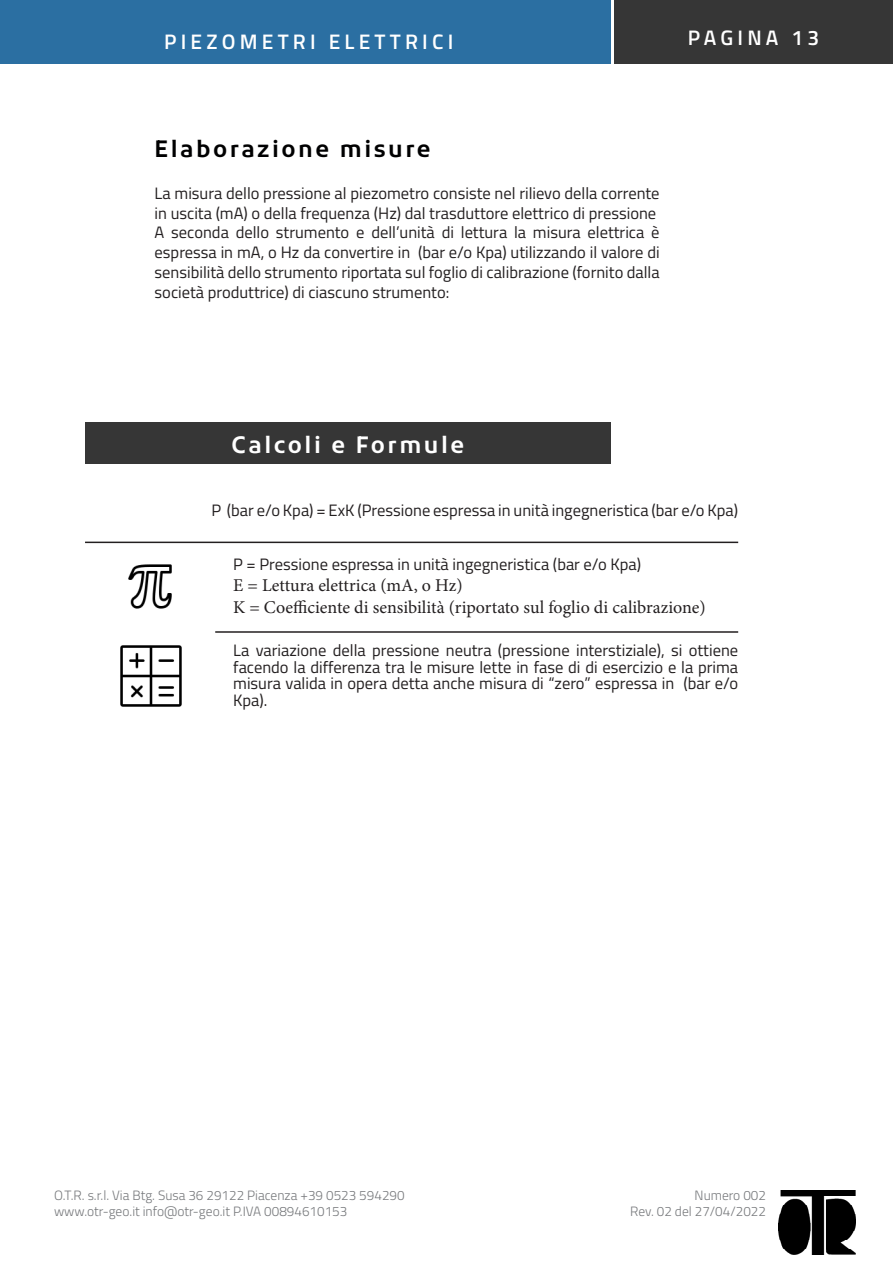
<style>
.page{position:relative;width:893px;height:1263px;background:#fff}
.page>*{position:absolute;margin:0;border:0;box-sizing:border-box;transform-origin:0 0}
.t1{font:600 22.5px "Kufam";letter-spacing:.11em;color:#000001}
.t2{font:600 22.5px "Kufam";letter-spacing:.11em;color:#fff}
.t3{font:600 21px "Titillium Web";letter-spacing:.2em;color:#fff}
.t4{font:18px "Minion Pro";color:#231f20}
.t5{font:16.5px/19.8px "Titillium Web";color:#231f20;text-align:justify}
.t6{font:300 13.5px/16.2px "Titillium Web";color:#76787b}
</style>
<div class="page">
<div style="left:0;top:0;width:611px;height:64px;background:#2b6fa2"></div>
<div style="left:614px;top:0;width:279px;height:64px;background:#363636"></div>
<img style="left:779px;top:1190px;width:76px;height:64px">
<div style="left:85px;top:422px;width:526px;height:41px;background:#363636"></div>
<hr style="left:85px;top:542px;width:653px;height:1px;background:#231f20">
<hr style="left:215px;top:631px;width:523px;height:2px;background:#231f20">
<img style="left:128px;top:564px;width:44px;height:45px">
<img style="left:120px;top:645px;width:62px;height:62px">
<p class="t3" style="left:164px;top:26px;width:291px">PIEZOMETRI ELETTRICI</p>
<p class="t3" style="left:688px;top:22px;width:133px">PAGINA 13</p>
<p class="t1" style="left:155px;top:136px;width:278px">Elaborazione misure</p>
<p class="t5" style="left:155px;top:182px;width:506px">La misura dello pressione al piezometro consiste nel rilievo della corrente in uscita (mA) o della frequenza (Hz) dal trasduttore elettrico di pressione</p>
<p class="t5" style="left:155px;top:222px;width:507px">A seconda dello strumento e dell’unità di lettura la misura elettrica è espressa in mA, o Hz da convertire in (bar e/o Kpa) utilizzando il valore di sensibilità dello strumento riportata sul foglio di calibrazione (fornito dalla società produttrice) di ciascuno strumento:</p>
<p class="t2" style="left:231px;top:432px;width:234px">Calcoli e Formule</p>
<p class="t5" style="left:211px;top:499px;width:528px">P (bar e/o Kpa) = ExK (Pressione espressa in unità ingegneristica (bar e/o Kpa)</p>
<p class="t5" style="left:233px;top:553px;width:409px">P = Pressione espressa in unità ingegneristica (bar e/o Kpa)</p>
<p class="t4" style="left:233px;top:573px;width:231px">E = Lettura elettrica (mA, o Hz)</p>
<p class="t4" style="left:233px;top:595px;width:474px">K = Coefficiente di sensibilità (riportato sul foglio di calibrazione)</p>
<p class="t5" style="left:233px;top:641px;width:507px;line-height:16.5px">La variazione della pressione neutra (pressione interstiziale), si ottiene facendo la differenza tra le misure lette in fase di di esercizio e la prima misura valida in opera detta anche misura di “zero” espressa in (bar e/o Kpa).</p>
<p class="t6" style="left:54px;top:1186px;width:352px">O.T.R. s.r.l. Via Btg. Susa 36 29122 Piacenza +39 0523 594290 www.otr-geo.it info@otr-geo.it P.IVA 00894610153</p>
<p class="t6" style="left:695px;top:1186px;width:73px">Numero 002</p>
<p class="t6" style="left:630px;top:1203px;width:137px">Rev. 02 del 27/04/2022</p>
</div>
